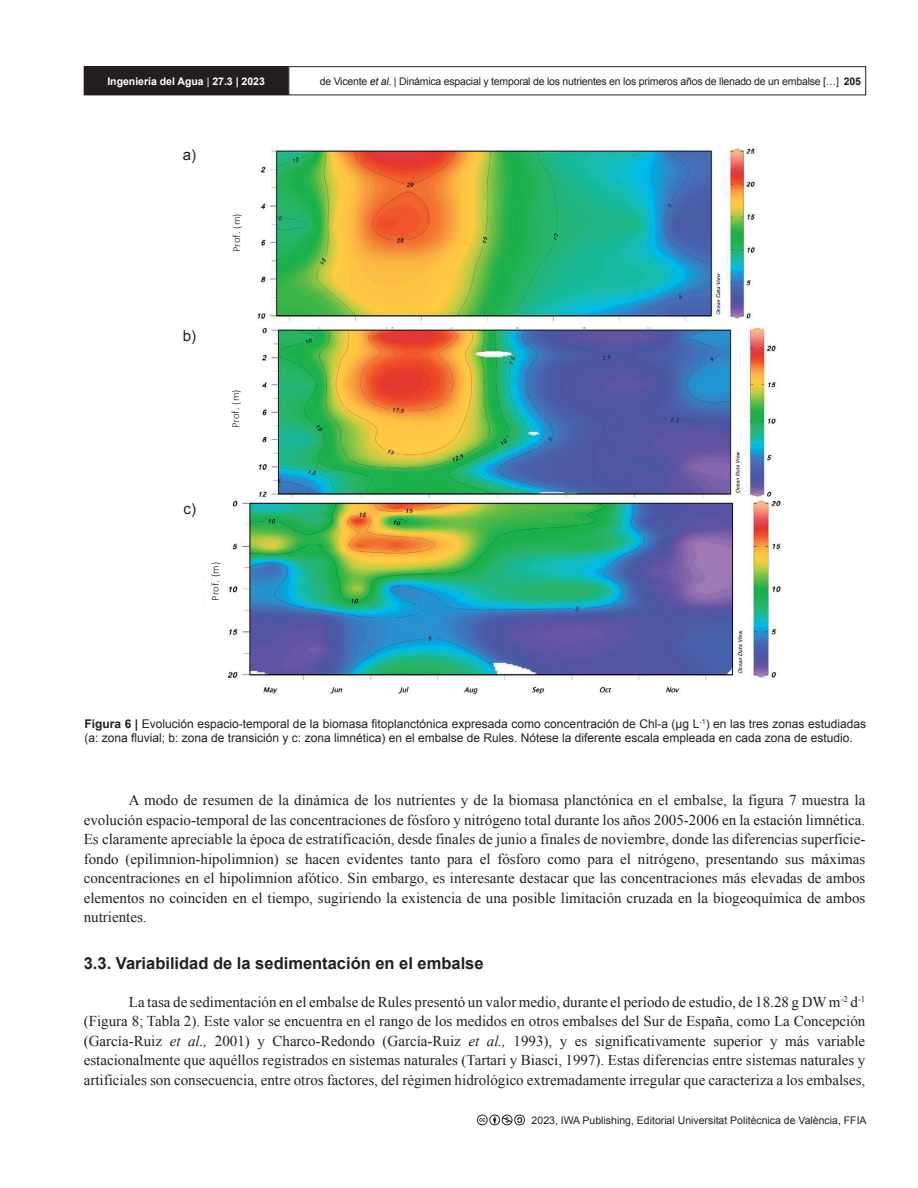
<style>
.page{position:relative;width:918px;height:1188px;background:#fff}
.page>*{position:absolute;margin:0;border:0;box-sizing:border-box;transform-origin:0 0}
.AI_SUBTITULO{font:700 16.5px "Arial";color:#231f20}
.AI_TEXTO_esp{font:15px/19.5px "Times New Roman";color:#231f20;text-align:justify}
.t1{font:15px "Arial";color:#231f20}
.AI_PIE_DE_FIGURA{font:12px/14.4px "Arial";color:#231f20}
.t2{font:300 10.65px "Calibri";letter-spacing:.015em;color:#231f20}
.t3{font:10.5px "Arial";letter-spacing:-.02em;color:#231f20}
.t4{font:10.5px "Arial";color:#231f20}
.t5{font:700 10.5px "Arial";color:#fff}
.s1{font-weight:400}
.s2{font-style:italic}
.s3{font-weight:700}
</style>
<div class="page">
<svg style="left:477px;top:1115px;width:48px;height:10px"></svg>
<div style="left:84px;top:67px;width:204px;height:28px;background:#231f20"></div>
<div style="left:84px;top:66px;width:204px;height:29px;border:1px solid #231f20"></div>
<div style="left:288px;top:66px;width:578px;height:29px;border:1px solid #231f20"></div>
<img style="left:203px;top:147px;width:578px;height:548px">
<div style="left:205px;top:550px;width:21px;height:58px;background:#fff"></div>
<div style="left:225px;top:378px;width:21px;height:57px;background:#fff"></div>
<div style="left:226px;top:202px;width:21px;height:59px;background:#fff"></div>
<p class="t5" style="left:107px;top:74px;width:159px">Ingeniería del Agua <span class="s1">|</span> 27.3 | 2023</p>
<p class="t3" style="left:320px;top:74px;width:543px">de Vicente <span class="s2">et al</span>. | Dinámica espacial y temporal de los nutrientes en los primeros años de llenado de un embalse […] <span class="s3">205</span></p>
<p class="t1" style="left:183px;top:145px;width:15px">a)</p>
<p class="t2" style="left:230px;top:252px;width:40px;rotate:-90deg">Prof. (m)</p>
<p class="t1" style="left:183px;top:326px;width:15px">b)</p>
<p class="t2" style="left:229px;top:428px;width:40px;rotate:-90deg">Prof. (m)</p>
<p class="t1" style="left:184px;top:498px;width:14px">c)</p>
<p class="t2" style="left:209px;top:601px;width:40px;rotate:-90deg">Prof. (m)</p>
<p class="AI_PIE_DE_FIGURA" style="left:85px;top:716px;width:783px"><span class="s3">Figura 6 |</span> Evolución espacio-temporal de la biomasa fitoplanctónica expresada como concentración de Chl-a (µg L<sup>-1</sup>) en las tres zonas estudiadas (a: zona fluvial; b: zona de transición y c: zona limnética) en el embalse de Rules. Nótese la diferente escala empleada en cada zona de estudio.</p>
<p class="AI_TEXTO_esp" style="left:84px;top:790px;width:783px;text-indent:45px">A modo de resumen de la dinámica de los nutrientes y de la biomasa planctónica en el embalse, la figura 7 muestra la evolución espacio-temporal de las concentraciones de fósforo y nitrógeno total durante los años 2005-2006 en la estación limnética.<br>Es claramente apreciable la época de estratificación, desde finales de junio a finales de noviembre, donde las diferencias superficie&shy;fondo (epilimnion-hipolimnion) se hacen evidentes tanto para el fósforo como para el nitrógeno, presentando sus máximas concentraciones en el hipolimnion afótico. Sin embargo, es interesante destacar que las concentraciones más elevadas de ambos elementos no coinciden en el tiempo, sugiriendo la existencia de una posible limitación cruzada en la biogeoquímica de ambos nutrientes.</p>
<p class="AI_SUBTITULO" style="left:84px;top:952px;width:401px">3.3. Variabilidad de la sedimentación en el embalse</p>
<p class="AI_TEXTO_esp" style="left:84px;top:992px;width:783px;text-indent:45px">La tasa de sedimentación en el embalse de Rules presentó un valor medio, durante el período de estudio, de 18.28 g DW m<sup>-2</sup> d<sup>-1 </sup>(Figura 8; Tabla 2). Este valor se encuentra en el rango de los medidos en otros embalses del Sur de España, como La Concepción (García-Ruiz <span class="s2">et al.,</span> 2001) y Charco-Redondo (García-Ruiz <span class="s2">et al.,</span> 1993), y es significativamente superior y más variable estacionalmente que aquéllos registrados en sistemas naturales (Tartari y Biasci, 1997). Estas diferencias entre sistemas naturales y artificiales son consecuencia, entre otros factores, del régimen hidrológico extremadamente irregular que caracteriza a los embalses,</p>
<p class="t4" style="left:532px;top:1113px;width:336px">2023, IWA Publishing, Editorial Universitat Politècnica de València, FFIA</p>
</div>
